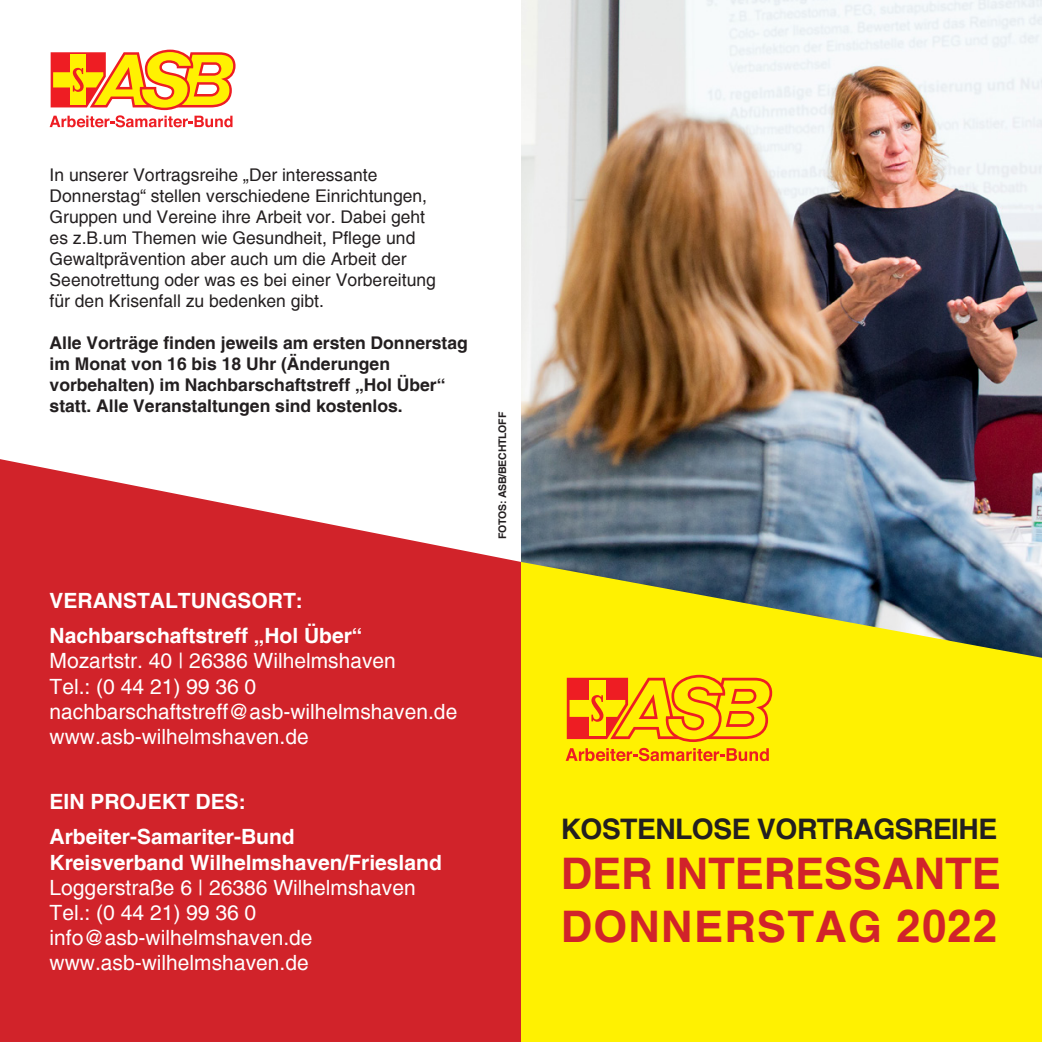
<style>
.page{position:relative;width:1042px;height:1042px;background:#fff}
.page>*{position:absolute;margin:0;border:0;box-sizing:border-box;transform-origin:0 0}
.t1{font:700 43.57px/52.1px "Helvetica";color:#d1232a}
.t2{font:700 28.35px "Helvetica";letter-spacing:-.02em;color:#231f20}
.t3{font:21px/25.2px "Helvetica";color:#fff}
.t4{font:700 21px/35.2px "Helvetica";color:#fff}
.t5{font:17.5px/21px "Helvetica";color:#231f20}
.t6{font:700 17.5px/21px "Helvetica";color:#231f20}
.t7{font:700 10.5px "Helvetica";letter-spacing:-.02em;color:#231f20}
.s1{font-size:45.32px}
</style>
<div class="page">
<div style="left:0;top:379px;width:521px;height:663px;background:#d1232a"></div>
<img style="left:521px;top:0;width:521px;height:562px">
<svg style="left:521px;top:562px;width:521px;height:480px;background:#eae10d"></svg>
<svg style="left:0;top:49px;width:521px;height:513px"></svg>
<svg style="left:566px;top:748px;width:203px;height:13px;background:#f7950f"></svg>
<svg style="left:567px;top:675px;width:205px;height:67px;background:#f9ac0b"></svg>
<svg style="left:50px;top:50px;width:185px;height:77px"></svg>
<p class="t5" style="left:50px;top:164px;width:388px">In unserer Vortragsreihe „Der interessante Donnerstag“ stellen verschiedene Einrichtungen, Gruppen und Vereine ihre Arbeit vor. Dabei geht es z.B.um Themen wie Gesundheit, Pflege und Gewaltprävention aber auch um die Arbeit der Seenotrettung oder was es bei einer Vorbereitung für den Krisenfall zu bedenken gibt.</p>
<p class="t6" style="left:50px;top:332px;width:420px">Alle Vorträge finden jeweils am ersten Donnerstag im Monat von 16 bis 18 Uhr (Änderungen vorbehalten) im Nachbarschaftstreff „Hol Über“ statt. Alle Veranstaltungen sind kostenlos.</p>
<p class="t4" style="left:50px;top:583px;width:314px">VERANSTALTUNGSORT:<br>Nachbarschaftstreff „Hol Über“</p>
<p class="t3" style="left:50px;top:648px;width:409px">Mozartstr. 40 | 26386 Wilhelmshaven<br>Tel.: (0 44 21) 99 36 0 nachbarschaftstreff@asb-wilhelmshaven.de www.asb-wilhelmshaven.de</p>
<p class="t4" style="left:50px;top:784px;width:247px">EIN PROJEKT DES:<br>Arbeiter-Samariter-Bund</p>
<p class="t4" style="left:50px;top:844px;width:394px">Kreisverband Wilhelmshaven/Friesland</p>
<p class="t3" style="left:50px;top:875px;width:368px">Loggerstraße 6 | 26386 Wilhelmshaven<br>Tel.: (0 44 21) 99 36 0 info@asb-wilhelmshaven.de www.asb-wilhelmshaven.de</p>
<p class="t7" style="left:496px;top:539px;width:129px;rotate:-90deg">FOTOS: ASB/BECHTLOFF</p>
<h2 class="t2" style="left:561px;top:812px;width:438px">KOSTENLOSE VORTRAGSREIHE</h2>
<h1 class="t1" style="left:561px;top:847px;width:441px">DER INTERESSANTE<br>DONNERSTAG <span class="s1">2022</span></h1>
</div>
